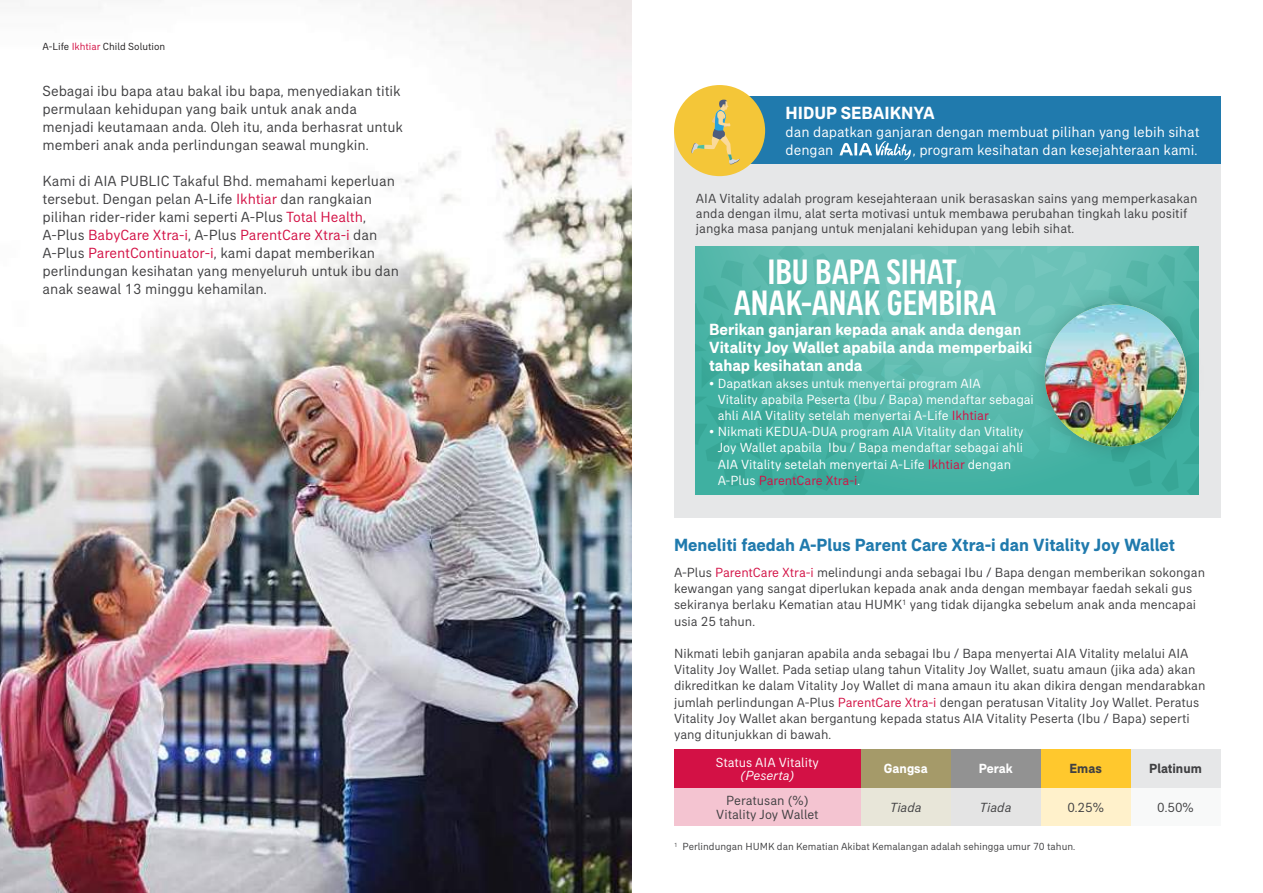
<style>
.page{position:relative;width:1263px;height:893px;background:#fff}
.page>*{position:absolute;margin:0;border:0;box-sizing:border-box;transform-origin:0 0}
.t1{font:500 condensed 36px/31.5px "AIA Everest";color:#fff;text-align:center}
.t2{font:700 18px "AIA Everest";color:#207aad}
.t3{font:700 18px "AIA Everest";color:#fff}
.t4{font:700 16.5px/18px "AIA Everest";color:#fff}
.t5{font:15px/18px "AIA Everest";color:#404042}
.t6{font:15px/18px "AIA Everest";color:#fff}
.t7{font:13.5px/16.2px "AIA Everest";color:#404042}
.t8{font:13.5px/16.2px "AIA Everest";color:#fff}
.t9{font:700 13.5px "AIA Everest";color:#404042}
.t10{font:700 13.5px "AIA Everest";color:#fff}
.t11{font:italic 13.5px "AIA Everest";color:#404042}
.t12{font:italic 13.5px "AIA Everest";color:#fff}
.t13{font:10.5px "AIA Everest";color:#404042}
.t14{font:10.5px "AIA Everest";color:#221f20}
.s1{color:#d31145}
</style>
<div class="page">
<div style="left:674px;top:130px;width:546px;height:387px;background:#e6e7e8"></div>
<img style="left:0;top:0;width:631px;height:893px">
<svg style="left:696px;top:247px;width:502px;height:247px;background:#55b7ab"></svg>
<img style="left:1019px;top:279px;width:180px;height:193px">
<div style="left:674px;top:749px;width:187px;height:38px;background:#d31145"></div>
<div style="left:674px;top:787px;width:187px;height:39px;background:#f4c4d1"></div>
<div style="left:861px;top:749px;width:90px;height:38px;background:#a59a69"></div>
<div style="left:861px;top:787px;width:90px;height:39px;background:#e8e6d9"></div>
<div style="left:951px;top:749px;width:90px;height:38px;background:#929292"></div>
<div style="left:951px;top:787px;width:90px;height:39px;background:#e4e4e4"></div>
<div style="left:1041px;top:749px;width:89px;height:38px;background:#ffc82d"></div>
<div style="left:1041px;top:787px;width:89px;height:39px;background:#fff1cb"></div>
<div style="left:1130px;top:749px;width:90px;height:38px;background:#e6e7e8"></div>
<div style="left:1130px;top:787px;width:90px;height:39px;background:#f8f9f9"></div>
<div style="left:744px;top:97px;width:476px;height:67px;background:#207aad"></div>
<div style="left:674px;top:85px;width:91px;height:91px;background:#f4c638;border-radius:50%"></div>
<svg style="left:839px;top:141px;width:72px;height:19px"></svg>
<svg style="left:691px;top:99px;width:48px;height:66px"></svg>
<img style="left:1045px;top:304px;width:142px;height:142px;border-radius:71px">
<p class="t14" style="left:43px;top:40px;width:124px">A-Life <span class="s1">Ikhtiar</span> Child Solution</p>
<p class="t5" style="left:43px;top:81px;width:362px">Sebagai ibu bapa atau bakal ibu bapa, menyediakan titik permulaan kehidupan yang baik untuk anak anda menjadi keutamaan anda. Oleh itu, anda berhasrat untuk memberi anak anda perlindungan seawal mungkin.</p>
<p class="t5" style="left:43px;top:171px;width:358px">Kami di AIA PUBLIC Takaful Bhd. memahami keperluan tersebut. Dengan pelan A-Life <span class="s1">Ikhtiar</span> dan rangkaian pilihan rider-rider kami seperti A-Plus <span class="s1">Total Health</span>, A-Plus <span class="s1">BabyCare Xtra-i</span>, A-Plus <span class="s1">ParentCare Xtra-i</span> dan A-Plus <span class="s1">ParentContinuator-i</span>, kami dapat memberikan perlindungan kesihatan yang menyeluruh untuk ibu dan anak seawal 13 minggu kehamilan.</p>
<h2 class="t3" style="left:785px;top:102px;width:151px">HIDUP SEBAIKNYA</h2>
<p class="t6" style="left:785px;top:122px;width:415px">dan dapatkan ganjaran dengan membuat pilihan yang lebih sihat dengan</p>
<p class="t6" style="left:913px;top:140px;width:286px">, program kesihatan dan kesejahteraan kami.</p>
<p class="t7" style="left:696px;top:190px;width:503px;line-height:15px">AIA Vitality adalah program kesejahteraan unik berasaskan sains yang memperkasakan anda dengan ilmu, alat serta motivasi untuk membawa perubahan tingkah laku positif jangka masa panjang untuk menjalani kehidupan yang lebih sihat.</p>
<h1 class="t1" style="left:734px;top:255px;width:264px">IBU BAPA SIHAT,<br>ANAK-ANAK GEMBIRA</h1>
<p class="t4" style="left:709px;top:320px;width:325px">Berikan ganjaran kepada anak anda dengan<br>Vitality Joy Wallet apabila anda memperbaiki tahap kesihatan anda</p>
<p class="t8" style="left:718px;top:375px;width:318px;text-indent:-9px">• Dapatkan akses untuk menyertai program AIA<br>Vitality apabila Peserta (Ibu / Bapa) mendaftar sebagai ahli AIA Vitality setelah menyertai A-Life <span class="s1">Ikhtiar</span>.</p>
<p class="t8" style="left:718px;top:423px;width:308px;text-indent:-9px">• Nikmati KEDUA-DUA program AIA Vitality dan Vitality Joy Wallet apabila Ibu / Bapa mendaftar sebagai ahli AIA Vitality setelah menyertai A-Life <span class="s1">Ikhtiar</span> dengan A-Plus <span class="s1">ParentCare Xtra-i</span>.</p>
<h2 class="t2" style="left:674px;top:535px;width:502px">Meneliti faedah A-Plus Parent Care Xtra-i dan Vitality Joy Wallet</h2>
<p class="t7" style="left:674px;top:564px;width:533px">A-Plus <span class="s1">ParentCare Xtra-i</span> melindungi anda sebagai Ibu / Bapa dengan memberikan sokongan kewangan yang sangat diperlukan kepada anak anda dengan membayar faedah sekali gus sekiranya berlaku Kematian atau HUMK<sup>1</sup> yang tidak dijangka sebelum anak anda mencapai usia 25 tahun.</p>
<p class="t7" style="left:674px;top:645px;width:533px">Nikmati lebih ganjaran apabila anda sebagai Ibu / Bapa menyertai AIA Vitality melalui AIA Vitality Joy Wallet. Pada setiap ulang tahun Vitality Joy Wallet, suatu amaun (jika ada) akan dikreditkan ke dalam Vitality Joy Wallet di mana amaun itu akan dikira dengan mendarabkan jumlah perlindungan A-Plus <span class="s1">ParentCare Xtra-i</span> dengan peratusan Vitality Joy Wallet. Peratus Vitality Joy Wallet akan bergantung kepada status AIA Vitality Peserta (Ibu / Bapa) seperti yang ditunjukkan di bawah.</p>
<p class="t8" style="left:716px;top:754px;width:105px">Status AIA Vitality</p>
<p class="t12" style="left:741px;top:768px;width:55px">(Peserta)</p>
<p class="t10" style="left:979px;top:761px;width:35px">Perak</p>
<p class="t11" style="left:980px;top:800px;width:33px">Tiada</p>
<p class="t10" style="left:884px;top:761px;width:45px">Gangsa</p>
<p class="t11" style="left:890px;top:800px;width:33px">Tiada</p>
<p class="t9" style="left:1069px;top:761px;width:34px">Emas</p>
<p class="t7" style="left:1067px;top:799px;width:38px">0.25%</p>
<p class="t7" style="left:716px;top:794px;width:104px;line-height:13.5px;text-align:center">Peratusan (%)<br>Vitality Joy Wallet</p>
<p class="t13" style="left:674px;top:841px;width:403px"><sup>1</sup> Perlindungan HUMK dan Kematian Akibat Kemalangan adalah sehingga umur 70 tahun.</p>
<p class="t9" style="left:1149px;top:761px;width:54px">Platinum</p>
<p class="t7" style="left:1157px;top:799px;width:38px">0.50%</p>
</div>
